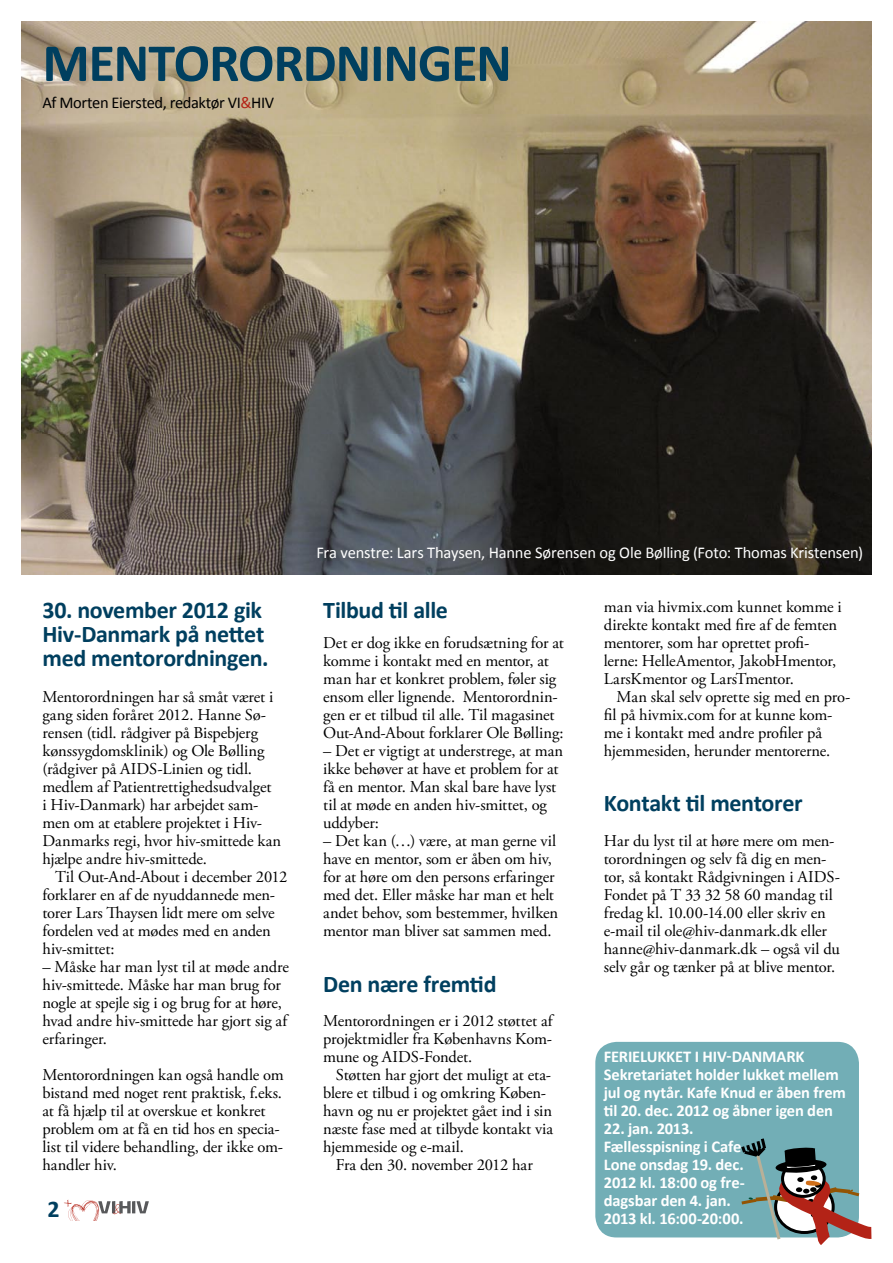
<style>
.page{position:relative;width:893px;height:1263px;background:#fff}
.page>*{position:absolute;margin:0;border:0;box-sizing:border-box;transform-origin:0 0}
.t1{font:700 54px "Calibri";letter-spacing:-.02em;color:#003f5f}
.t2{font:700 24px/24px "Calibri";letter-spacing:-.015em;color:#003f5f}
.t3{font:16.5px/18px "Adobe Garamond Pro";letter-spacing:-.01em;color:#000}
.t4{font:700 16.5px/18px "Calibri";letter-spacing:-.01em;color:#fff}
.t5{font:16.5px "Calibri";letter-spacing:-.01em;color:#fff}
.t6{font:16.5px "Calibri";letter-spacing:-.025em;color:#000}
.s1{color:#b32317}
</style>
<div class="page">
<svg style="left:64px;top:1199px;width:85px;height:21px"></svg>
<img style="left:22px;top:21px;width:850px;height:553px">
<div style="left:595px;top:1042px;width:264px;height:195px;background:#72aeb6;border-radius:21px"></div>
<svg style="left:738px;top:1138px;width:134px;height:107px"></svg>
<h1 class="t1" style="left:43px;top:28px;width:471px">Mentorordningen</h1>
<p class="t6" style="left:43px;top:92px;width:233px">Af Morten Eiersted, redaktør VI<span class="s1">&amp;</span>HIV</p>
<h2 class="t2" style="left:43px;top:598px;width:228px">30. november 2012 gik<br>Hiv-Danmark på nettet med mentorordningen.</h2>
<p class="t3" style="left:43px;top:688px;width:240px">Mentorordningen har så småt været i gang siden foråret 2012. Hanne Sø&shy;rensen (tidl. rådgiver på Bispebjerg kønssygdomsklinik) og Ole Bølling (rådgiver på AIDS-Linien og tidl. medlem af Patientrettighedsudvalget<br>i Hiv-Danmark) har arbejdet sam&shy;men om at etablere projektet i Hiv-Danmarks regi, hvor hiv-smittede kan hjælpe andre hiv-smittede.</p>
<p class="t3" style="left:43px;top:868px;width:246px;text-indent:13px">Til Out-And-About i december 2012 forklarer en af de nyuddannede men&shy;torer Lars Thaysen lidt mere om selve fordelen ved at mødes med en anden hiv-smittet:</p>
<p class="t3" style="left:43px;top:958px;width:248px">– Måske har man lyst til at møde andre hiv-smittede. Måske har man brug for nogle at spej-le sig i og brug for at høre, hvad andre hiv-smittede har gjort sig af erfaringer.</p>
<p class="t3" style="left:43px;top:1066px;width:243px">Mentorordningen kan også handle om bistand med noget rent praktisk, f.eks. at få hjælp til at overskue et konkret problem om at få en tid hos en specia&shy;list til videre behandling, der ikke om&shy;handler hiv.</p>
<p class="t5" style="left:316px;top:542px;width:548px">Fra venstre: Lars Thaysen, Hanne Sørensen og Ole Bølling (Foto: Thomas Kristensen)</p>
<h2 class="t2" style="left:323px;top:598px;width:126px">Tilbud til alle</h2>
<p class="t3" style="left:323px;top:634px;width:242px">Det er dog ikke en forudsætning for at komme i kontakt med en mentor, at man har et konkret problem, føler sig ensom eller lignende. Mentorordnin&shy;gen er et tilbud til alle. Til magasinet Out-And-About forklarer Ole Bølling:</p>
<p class="t3" style="left:323px;top:742px;width:242px">– Det er vigtigt at understrege, at man ikke behøver at have et problem for at få en mentor. Man skal bare have lyst til at møde en anden hiv-smittet, og uddyber:</p>
<p class="t3" style="left:323px;top:832px;width:237px">– Det kan (…) være, at man gerne vil have en mentor, som er åben om hiv, for at høre om den persons erfaringer med det. Eller måske har man et helt andet behov, som bestemmer, hvilken mentor man bliver sat sammen med.</p>
<h2 class="t2" style="left:323px;top:972px;width:175px">Den nære fremtid</h2>
<p class="t3" style="left:323px;top:1012px;width:231px;text-align:justify">Mentorordningen er i 2012 støttet af projektmidler fra Københavns Kom&shy;mune og AIDS-Fondet.</p>
<p class="t3" style="left:323px;top:1066px;width:231px;text-indent:13px">Støtten har gjort det muligt at eta&shy;blere et tilbud i og omkring Køben&shy;havn og nu er projektet gået ind i sin næste fase med at tilbyde kontakt via hjemmeside og e-mail.</p>
<p class="t3" style="left:336px;top:1156px;width:198px">Fra den 30. november 2012 har</p>
<p class="t3" style="left:604px;top:598px;width:239px">man via hivmix.com kunnet komme i direkte kontakt med fire af de femten mentorer, som har oprettet profi&shy;lerne: HelleAmentor, JakobHmentor, LarsKmentor og LarsTmentor.</p>
<p class="t3" style="left:604px;top:688px;width:248px;text-indent:13px">Man skal selv oprette sig med en pro&shy;fil på hivmix.com for at kunne kom&shy;me i kontakt med andre profiler på hjemmesiden, herunder mentorerne.</p>
<h2 class="t2" style="left:604px;top:791px;width:200px">Kontakt til mentorer</h2>
<p class="t3" style="left:604px;top:832px;width:238px">Har du lyst til at høre mere om men&shy;torordningen og selv få dig en men&shy;tor, så kontakt Rådgivningen i AIDS-Fondet på T 33 32 58 60 man-dag til fre-dag kl. 10.00-14.00 eller skriv en e-mail til ole@hiv-danmark.dk eller hanne@hiv-danmark.dk – også vil du selv går og tænker på at blive mentor.</p>
<p class="t4" style="left:604px;top:1048px;width:244px">Ferielukket I HIV-Danmark<br>Sekretariatet holder lukket mellem jul og nytår. Kafe Knud er åben frem til 20. dec. 2012 og åbner igen den</p>
<p class="t4" style="left:604px;top:1120px;width:143px">22. jan. 2013.<br>Fællesspisning i Cafe<br>Lone onsdag 19. dec.<br>2012 kl. 18:00 og fre&shy;dagsbar den 4. jan.<br>2013 kl. 16:00-20:00.</p>
</div>
